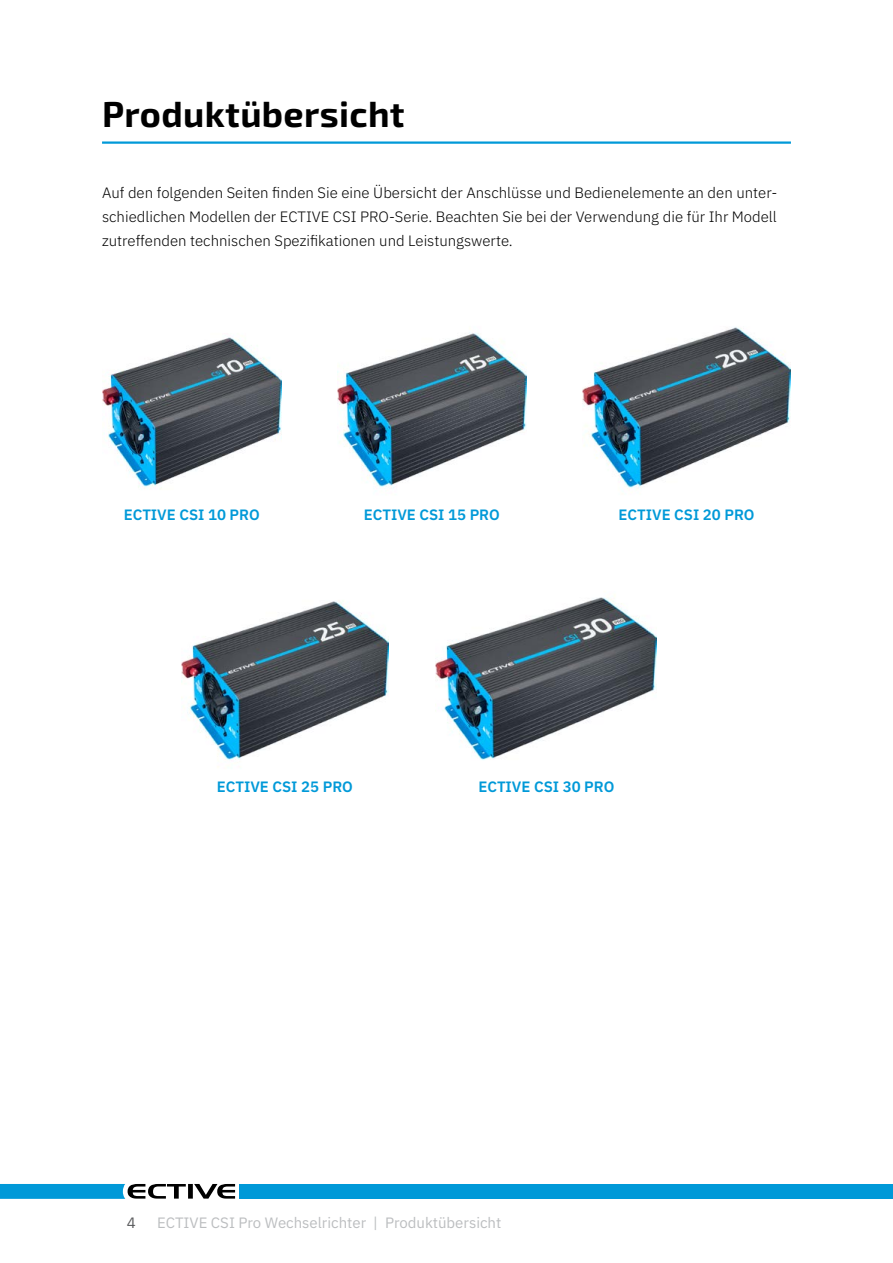
<style>
.page{position:relative;width:893px;height:1263px;background:#fff}
.page>*{position:absolute;margin:0;border:0;box-sizing:border-box;transform-origin:0 0}
.t1{font:700 36px "Exo 2";letter-spacing:.01em;color:#000}
.t2{font:300 15px/24px "IBM Plex Sans";color:#000;text-align:justify}
.t3{font:600 15px "IBM Plex Sans";color:#0099d8}
.t4{font:15px "IBM Plex Sans";color:#bcbec0}
.t5{font:15px "IBM Plex Sans";color:#58595b}
</style>
<div class="page">
<svg style="left:0;top:1184px;width:235px;height:15px"></svg>
<div style="left:240px;top:1184px;width:653px;height:15px;background:#0099d8"></div>
<hr style="left:102px;top:141px;width:689px;height:3px;background:#0099d8">
<img style="left:102px;top:337px;width:179px;height:152px">
<img style="left:436px;top:595px;width:221px;height:165px">
<img style="left:337px;top:332px;width:189px;height:157px">
<img style="left:582px;top:327px;width:209px;height:161px">
<img style="left:181px;top:600px;width:207px;height:167px">
<h1 class="t1" style="left:102px;top:93px;width:304px">Produktübersicht</h1>
<p class="t2" style="left:102px;top:179px;width:677px">Auf den folgenden Seiten finden Sie eine Übersicht der Anschlüsse und Bedienelemente an den unter&shy;schiedlichen Modellen der ECTIVE CSI PRO-Serie. Beachten Sie bei der Verwendung die für Ihr Modell zutreffenden technischen Spezifikationen und Leistungswerte.</p>
<p class="t3" style="left:124px;top:503px;width:138px">ECTIVE CSI 10 PRO</p>
<p class="t3" style="left:364px;top:503px;width:138px">ECTIVE CSI 15 PRO</p>
<p class="t3" style="left:618px;top:503px;width:138px">ECTIVE CSI 20 PRO</p>
<p class="t3" style="left:217px;top:775px;width:138px">ECTIVE CSI 25 PRO</p>
<p class="t3" style="left:478px;top:775px;width:138px">ECTIVE CSI 30 PRO</p>
<p class="t5" style="left:127px;top:1211px;width:10px">4</p>
<p class="t4" style="left:157px;top:1211px;width:346px">ECTIVE CSI Pro Wechselrichter | Produktübersicht</p>
</div>
